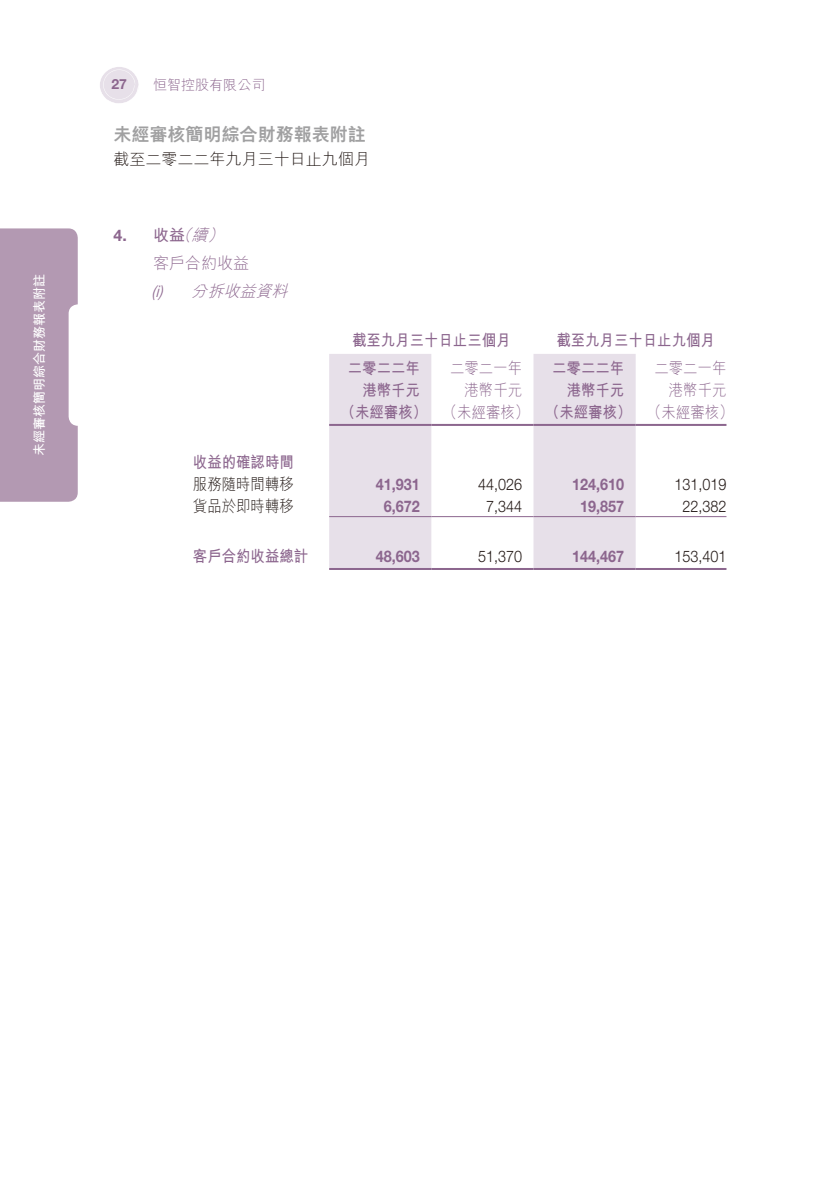
<style>
.page{position:relative;width:840px;height:1191px;background:#fff}
.page>*{position:absolute;margin:0;border:0;box-sizing:border-box;transform-origin:0 0}
.t1{font:800 18px "M Hei HK";color:#a0a0a1}
.t2{font:700 16px/22px "M Hei HK";color:#8c668e;scale:.9 1}
.t3{font:300 16px "Helvetica Neue LT Std";color:#231916;scale:.9 1}
.t4{font:700 16px "Helvetica Neue LT Std";color:#8c668e;scale:.9 1}
.t5{font:300 16px "M Hei HK";color:#8c668e;scale:.9 1}
.t6{font:300 16px "M Hei HK";color:#231916}
.t7{font:300 16px "M Hei HK";color:#231916;scale:.9 1}
.t8{font:italic 300 16px "M Hei HK";color:#8c668e}
.t9{font:300 16px "M Hei HK";color:#8c668e}
.t10{font:700 16px "M Hei HK";color:#8c668e}
.t11{font:italic 300 16px "Helvetica Neue LT Std";color:#8c668e}
.t12{font:700 16px "Helvetica Neue LT Std";color:#8c668e}
.t13{font:300 14px "M Hei HK";color:#8c668e}
.t14{font:700 14px "Helvetica Neue LT Std";color:#8c668e}
.t15{font:700 13px "M Hei HK";color:#fff}
.s1{font-weight:300;font-style:italic}
.s2{font-weight:300}
</style>
<div class="page">
<svg style="left:0;top:228px;width:78px;height:274px;background:#b79eb6"></svg>
<svg style="left:100px;top:67px;width:39px;height:36px"></svg>
<svg style="left:329px;top:354px;width:306px;height:214px;fill:#e7e0e9"></svg>
<hr style="left:329px;top:424px;width:102px;height:2px;background:#8c668e">
<hr style="left:431px;top:424px;width:102px;height:2px;background:#8c668e">
<hr style="left:533px;top:424px;width:102px;height:2px;background:#8c668e">
<hr style="left:635px;top:424px;width:91px;height:2px;background:#8c668e">
<hr style="left:329px;top:516px;width:102px;height:1px;background:#8c668e">
<hr style="left:431px;top:516px;width:102px;height:1px;background:#8c668e">
<hr style="left:533px;top:516px;width:102px;height:1px;background:#8c668e">
<hr style="left:635px;top:516px;width:91px;height:1px;background:#8c668e">
<hr style="left:329px;top:568px;width:102px;height:2px;background:#8c668e">
<hr style="left:431px;top:568px;width:102px;height:2px;background:#8c668e">
<hr style="left:533px;top:568px;width:102px;height:2px;background:#8c668e">
<hr style="left:635px;top:568px;width:91px;height:2px;background:#8c668e">
<p class="t15" style="left:30px;top:456px;width:183px;rotate:-90deg">未經審核簡明綜合財務報表附註</p>
<p class="t13" style="left:153px;top:78px;width:113px">恒智控股有限公司</p>
<p class="t14" style="left:111px;top:76px;width:17px">27</p>
<p class="t1" style="left:113px;top:125px;width:253px">未經審核簡明綜合財務報表附註</p>
<p class="t6" style="left:113px;top:151px;width:257px">截至二零二二年九月三十日止九個月</p>
<p class="t12" style="left:113px;top:225px;width:15px">4.</p>
<p class="t10" style="left:153px;top:224px;width:60px">收益<span class="s1">續</span></p>
<p class="t8" style="left:175px;top:227px;width:22px">（</p>
<p class="t8" style="left:207px;top:227px;width:22px">(</p>
<p class="t9" style="left:153px;top:255px;width:97px">客戶合約收益</p>
<p class="t8" style="left:191px;top:282px;width:102px">分拆收益資料</p>
<p class="t11" style="left:151px;top:281px;width:13px">) i(</p>
<p class="t2" style="left:193px;top:449px;width:113px">收益的確認時間</p>
<p class="t7" style="left:193px;top:476px;width:113px">服務隨時間轉移</p>
<p class="t7" style="left:193px;top:498px;width:113px">貨品於即時轉移</p>
<p class="t2" style="left:193px;top:543px;width:130px">客戶合約收益總計</p>
<p class="t2" style="left:352px;top:328px;width:177px">截至九月三十日止三個月</p>
<p class="t2" style="left:556px;top:328px;width:177px">截至九月三十日止九個月</p>
<p class="t2" style="left:348px;top:355px;width:81px">二零二二年</p>
<p class="t5" style="left:450px;top:360px;width:81px">二零二一年</p>
<p class="t2" style="left:552px;top:355px;width:81px">二零二二年</p>
<p class="t5" style="left:654px;top:360px;width:81px">二零二一年</p>
<p class="t5" style="left:464px;top:382px;width:66px">港幣千元</p>
<p class="t5" style="left:668px;top:382px;width:65px">港幣千元</p>
<p class="t2" style="left:340px;top:377px;width:438px;text-indent:22px">港幣千元<br>（未經審核） <span class="s2">（未經審核）</span> （未經審核） <span class="s2">（未經審核(</span></p>
<p class="t2" style="left:566px;top:377px;width:65px">港幣千元</p>
<p class="t4" style="left:375px;top:474px;width:50px">41,931</p>
<p class="t3" style="left:478px;top:474px;width:50px">44,026</p>
<p class="t4" style="left:572px;top:474px;width:59px">124,610</p>
<p class="t3" style="left:674px;top:474px;width:59px">131,019</p>
<p class="t4" style="left:384px;top:496px;width:42px">6,672</p>
<p class="t3" style="left:486px;top:496px;width:42px">7,344</p>
<p class="t4" style="left:580px;top:496px;width:50px">19,857</p>
<p class="t3" style="left:682px;top:496px;width:50px">22,382</p>
<p class="t4" style="left:375px;top:546px;width:50px">48,603</p>
<p class="t3" style="left:478px;top:546px;width:50px">51,370</p>
<p class="t4" style="left:572px;top:546px;width:59px">144,467</p>
<p class="t3" style="left:674px;top:546px;width:59px">153,401</p>
</div>
